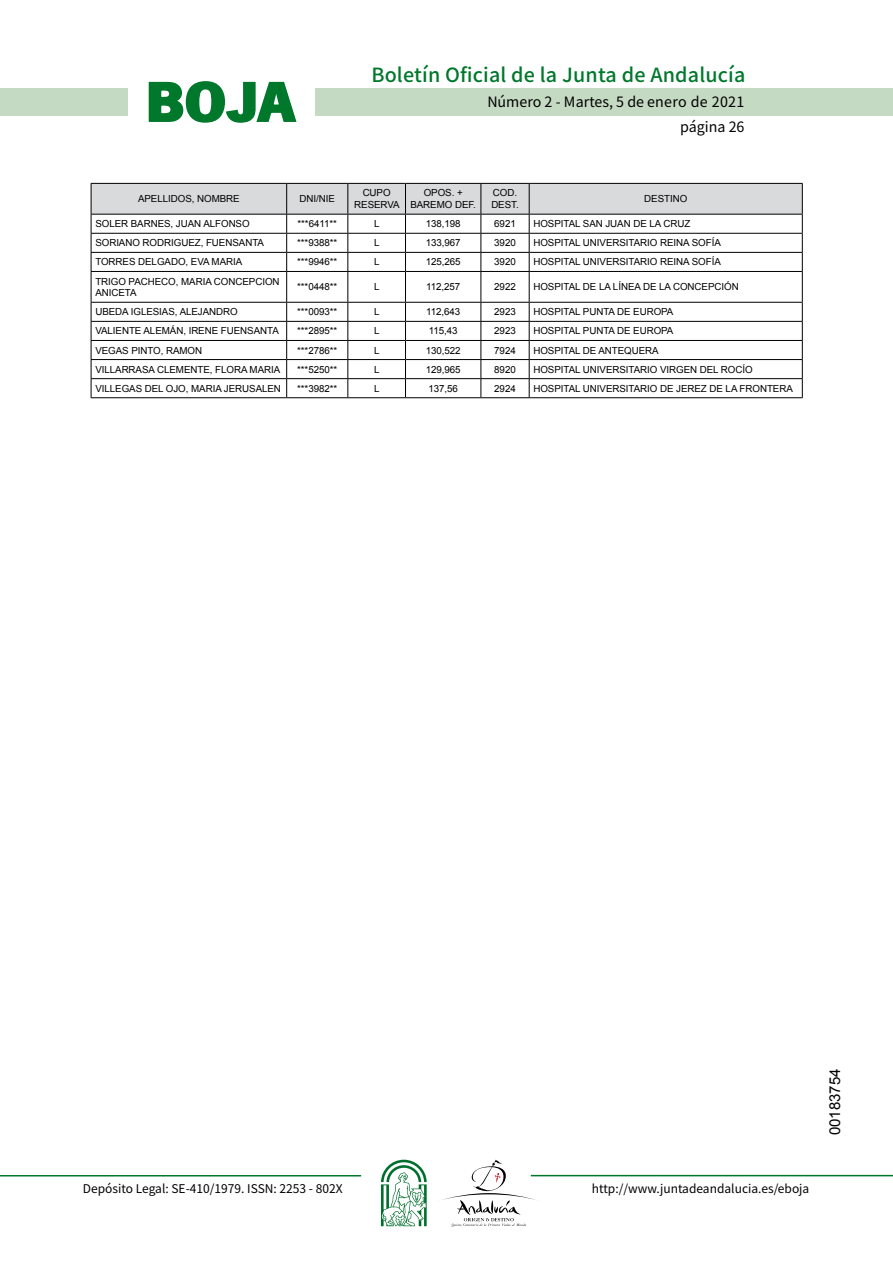
<style>
.page{position:relative;width:893px;height:1263px;background:#fff}
.page>*{position:absolute;margin:0;border:0;box-sizing:border-box;transform-origin:0 0}
.t1{font:700 57.75px "News Got T";color:#00782c;scale:1.14 1}
.t2{font:500 19.5px "Noto Sans HK";letter-spacing:.01em;color:#00782c}
.t3{font:15px "Arial";color:#000}
.t4{font:14.25px/24.5px "Noto Sans HK";color:#000;text-align:right}
.t5{font:12px "Noto Sans HK";color:#000}
.t6{font:9.75px/11.7px "Arial";letter-spacing:-.005em;color:#000;text-align:center}
</style>
<div class="page">
<div style="left:315px;top:88px;width:577px;height:28px;background:#c5dac3"></div>
<div style="left:0;top:88px;width:128px;height:28px;background:#c5dac3"></div>
<hr style="left:0;top:1175px;width:361px;height:2px;background:#00782c">
<hr style="left:531px;top:1175px;width:361px;height:1px;background:#00782c">
<svg style="left:148px;top:81px;width:149px;height:42px"></svg>
<svg style="left:442px;top:1160px;width:100px;height:67px"></svg>
<svg style="left:381px;top:1160px;width:45px;height:66px"></svg>
<svg style="left:91px;top:183px;width:712px;height:88px"></svg>
<hr style="left:91px;top:271px;width:196px;height:1px;background:#000">
<hr style="left:91px;top:272px;width:1px;height:30px;background:#000">
<hr style="left:287px;top:271px;width:61px;height:1px;background:#000">
<hr style="left:286px;top:272px;width:1px;height:30px;background:#000">
<hr style="left:348px;top:271px;width:57px;height:1px;background:#000">
<hr style="left:347px;top:272px;width:1px;height:30px;background:#000">
<hr style="left:405px;top:271px;width:76px;height:1px;background:#000">
<hr style="left:405px;top:272px;width:1px;height:30px;background:#000">
<hr style="left:481px;top:271px;width:48px;height:1px;background:#000">
<hr style="left:480px;top:272px;width:1px;height:30px;background:#000">
<hr style="left:529px;top:271px;width:273px;height:1px;background:#000">
<hr style="left:529px;top:272px;width:1px;height:30px;background:#000">
<hr style="left:802px;top:272px;width:1px;height:30px;background:#000">
<hr style="left:91px;top:302px;width:196px;height:1px;background:#000">
<hr style="left:287px;top:302px;width:61px;height:1px;background:#000">
<hr style="left:348px;top:302px;width:57px;height:1px;background:#000">
<hr style="left:405px;top:302px;width:76px;height:1px;background:#000">
<hr style="left:481px;top:302px;width:48px;height:1px;background:#000">
<hr style="left:529px;top:302px;width:273px;height:1px;background:#000">
<hr style="left:91px;top:321px;width:196px;height:1px;background:#000">
<hr style="left:287px;top:321px;width:61px;height:1px;background:#000">
<hr style="left:348px;top:321px;width:57px;height:1px;background:#000">
<hr style="left:405px;top:321px;width:76px;height:1px;background:#000">
<hr style="left:481px;top:321px;width:48px;height:1px;background:#000">
<hr style="left:529px;top:321px;width:273px;height:1px;background:#000">
<hr style="left:91px;top:340px;width:196px;height:1px;background:#000">
<hr style="left:287px;top:340px;width:61px;height:1px;background:#000">
<hr style="left:348px;top:340px;width:57px;height:1px;background:#000">
<hr style="left:405px;top:340px;width:76px;height:1px;background:#000">
<hr style="left:481px;top:340px;width:48px;height:1px;background:#000">
<hr style="left:529px;top:340px;width:273px;height:1px;background:#000">
<hr style="left:91px;top:359px;width:196px;height:1px;background:#000">
<hr style="left:287px;top:359px;width:61px;height:1px;background:#000">
<hr style="left:348px;top:359px;width:57px;height:1px;background:#000">
<hr style="left:405px;top:359px;width:76px;height:1px;background:#000">
<hr style="left:481px;top:359px;width:48px;height:1px;background:#000">
<hr style="left:529px;top:359px;width:273px;height:1px;background:#000">
<hr style="left:91px;top:378px;width:196px;height:1px;background:#000">
<svg style="left:91px;top:303px;width:1px;height:94px"></svg>
<hr style="left:287px;top:378px;width:61px;height:1px;background:#000">
<svg style="left:286px;top:303px;width:1px;height:94px"></svg>
<hr style="left:348px;top:378px;width:57px;height:1px;background:#000">
<svg style="left:347px;top:303px;width:1px;height:94px"></svg>
<hr style="left:405px;top:378px;width:76px;height:1px;background:#000">
<svg style="left:405px;top:303px;width:1px;height:94px"></svg>
<hr style="left:481px;top:378px;width:48px;height:1px;background:#000">
<svg style="left:480px;top:303px;width:1px;height:94px"></svg>
<hr style="left:529px;top:378px;width:273px;height:1px;background:#000">
<svg style="left:529px;top:303px;width:1px;height:94px"></svg>
<svg style="left:802px;top:303px;width:1px;height:94px"></svg>
<hr style="left:91px;top:397px;width:196px;height:1px;background:#000">
<hr style="left:287px;top:397px;width:61px;height:1px;background:#000">
<hr style="left:348px;top:397px;width:57px;height:1px;background:#000">
<hr style="left:405px;top:397px;width:76px;height:1px;background:#000">
<hr style="left:481px;top:397px;width:48px;height:1px;background:#000">
<hr style="left:529px;top:397px;width:273px;height:1px;background:#000">
<h1 class="t1" style="left:145px;top:68px;width:133px">BOJA</h1>
<h2 class="t2" style="left:371px;top:64px;width:375px">Boletín Oficial de la Junta de Andalucía</h2>
<h3 class="t4" style="left:487px;top:90px;width:259px">Número 2 - Martes, 5 de enero de 2021 página 26</h3>
<p class="t6" style="left:138px;top:193px;width:103px">APELLIDOS, NOMBRE</p>
<p class="t6" style="left:299px;top:193px;width:37px">DNI/NIE</p>
<p class="t6" style="left:354px;top:187px;width:47px">CUPO<br>RESERVA</p>
<p class="t6" style="left:410px;top:187px;width:67px">OPOS. +<br>BAREMO DEF.</p>
<p class="t6" style="left:491px;top:187px;width:29px;text-align:left">COD.<br>DEST.</p>
<p class="t6" style="left:644px;top:193px;width:45px">DESTINO</p>
<p class="t6" style="left:95px;top:218px;width:156px">SOLER BARNES, JUAN ALFONSO</p>
<p class="t6" style="left:297px;top:218px;width:41px">***6411**</p>
<p class="t6" style="left:374px;top:218px;width:7px">L</p>
<p class="t6" style="left:425px;top:218px;width:36px">138,198</p>
<p class="t6" style="left:494px;top:218px;width:23px">6921</p>
<p class="t6" style="left:533px;top:218px;width:158px">HOSPITAL SAN JUAN DE LA CRUZ</p>
<p class="t6" style="left:95px;top:237px;width:170px">SORIANO RODRIGUEZ, FUENSANTA</p>
<p class="t6" style="left:297px;top:237px;width:42px">***9388**</p>
<p class="t6" style="left:374px;top:237px;width:7px">L</p>
<p class="t6" style="left:425px;top:237px;width:36px">133,967</p>
<p class="t6" style="left:494px;top:237px;width:23px">3920</p>
<p class="t6" style="left:533px;top:237px;width:189px">HOSPITAL UNIVERSITARIO REINA SOFÍA</p>
<p class="t6" style="left:95px;top:256px;width:148px">TORRES DELGADO, EVA MARIA</p>
<p class="t6" style="left:297px;top:256px;width:42px">***9946**</p>
<p class="t6" style="left:374px;top:256px;width:7px">L</p>
<p class="t6" style="left:425px;top:256px;width:36px">125,265</p>
<p class="t6" style="left:494px;top:256px;width:23px">3920</p>
<p class="t6" style="left:533px;top:256px;width:189px">HOSPITAL UNIVERSITARIO REINA SOFÍA</p>
<p class="t6" style="left:95px;top:275px;width:186px;text-align:left">TRIGO PACHECO, MARIA CONCEPCION<br>ANICETA</p>
<p class="t6" style="left:297px;top:281px;width:42px">***0448**</p>
<p class="t6" style="left:374px;top:281px;width:7px">L</p>
<p class="t6" style="left:426px;top:281px;width:36px">112,257</p>
<p class="t6" style="left:494px;top:281px;width:23px">2922</p>
<p class="t6" style="left:533px;top:281px;width:207px">HOSPITAL DE LA LÍNEA DE LA CONCEPCIÓN</p>
<p class="t6" style="left:95px;top:306px;width:144px">UBEDA IGLESIAS, ALEJANDRO</p>
<p class="t6" style="left:297px;top:306px;width:42px">***0093**</p>
<p class="t6" style="left:374px;top:306px;width:7px">L</p>
<p class="t6" style="left:426px;top:306px;width:36px">112,643</p>
<p class="t6" style="left:494px;top:306px;width:23px">2923</p>
<p class="t6" style="left:533px;top:306px;width:141px">HOSPITAL PUNTA DE EUROPA</p>
<p class="t6" style="left:95px;top:325px;width:185px">VALIENTE ALEMÁN, IRENE FUENSANTA</p>
<p class="t6" style="left:297px;top:325px;width:42px">***2895**</p>
<p class="t6" style="left:374px;top:325px;width:7px">L</p>
<p class="t6" style="left:429px;top:325px;width:30px">115,43</p>
<p class="t6" style="left:494px;top:325px;width:23px">2923</p>
<p class="t6" style="left:533px;top:325px;width:141px">HOSPITAL PUNTA DE EUROPA</p>
<p class="t6" style="left:95px;top:344px;width:108px">VEGAS PINTO, RAMON</p>
<p class="t6" style="left:297px;top:344px;width:42px">***2786**</p>
<p class="t6" style="left:374px;top:344px;width:7px">L</p>
<p class="t6" style="left:425px;top:344px;width:36px">130,522</p>
<p class="t6" style="left:494px;top:344px;width:23px">7924</p>
<p class="t6" style="left:533px;top:344px;width:127px">HOSPITAL DE ANTEQUERA</p>
<p class="t6" style="left:95px;top:363px;width:186px">VILLARRASA CLEMENTE, FLORA MARIA</p>
<p class="t6" style="left:297px;top:363px;width:42px">***5250**</p>
<p class="t6" style="left:374px;top:363px;width:7px">L</p>
<p class="t6" style="left:425px;top:363px;width:36px">129,965</p>
<p class="t6" style="left:494px;top:363px;width:23px">8920</p>
<p class="t6" style="left:533px;top:363px;width:221px">HOSPITAL UNIVERSITARIO VIRGEN DEL ROCÍO</p>
<p class="t6" style="left:95px;top:383px;width:187px">VILLEGAS DEL OJO, MARIA JERUSALEN</p>
<p class="t6" style="left:297px;top:383px;width:42px">***3982**</p>
<p class="t6" style="left:374px;top:383px;width:7px">L</p>
<p class="t6" style="left:428px;top:383px;width:31px">137,56</p>
<p class="t6" style="left:494px;top:383px;width:23px">2924</p>
<p class="t6" style="left:533px;top:383px;width:261px">HOSPITAL UNIVERSITARIO DE JEREZ DE LA FRONTERA</p>
<p class="t5" style="left:83px;top:1181px;width:261px">Depósito Legal: SE-410/1979. ISSN: 2253 - 802X</p>
<p class="t5" style="left:592px;top:1181px;width:219px">http://www.juntadeandalucia.es/eboja</p>
<h3 class="t3" style="left:825px;top:1135px;width:68px;rotate:-90deg">00183754</h3>
</div>
